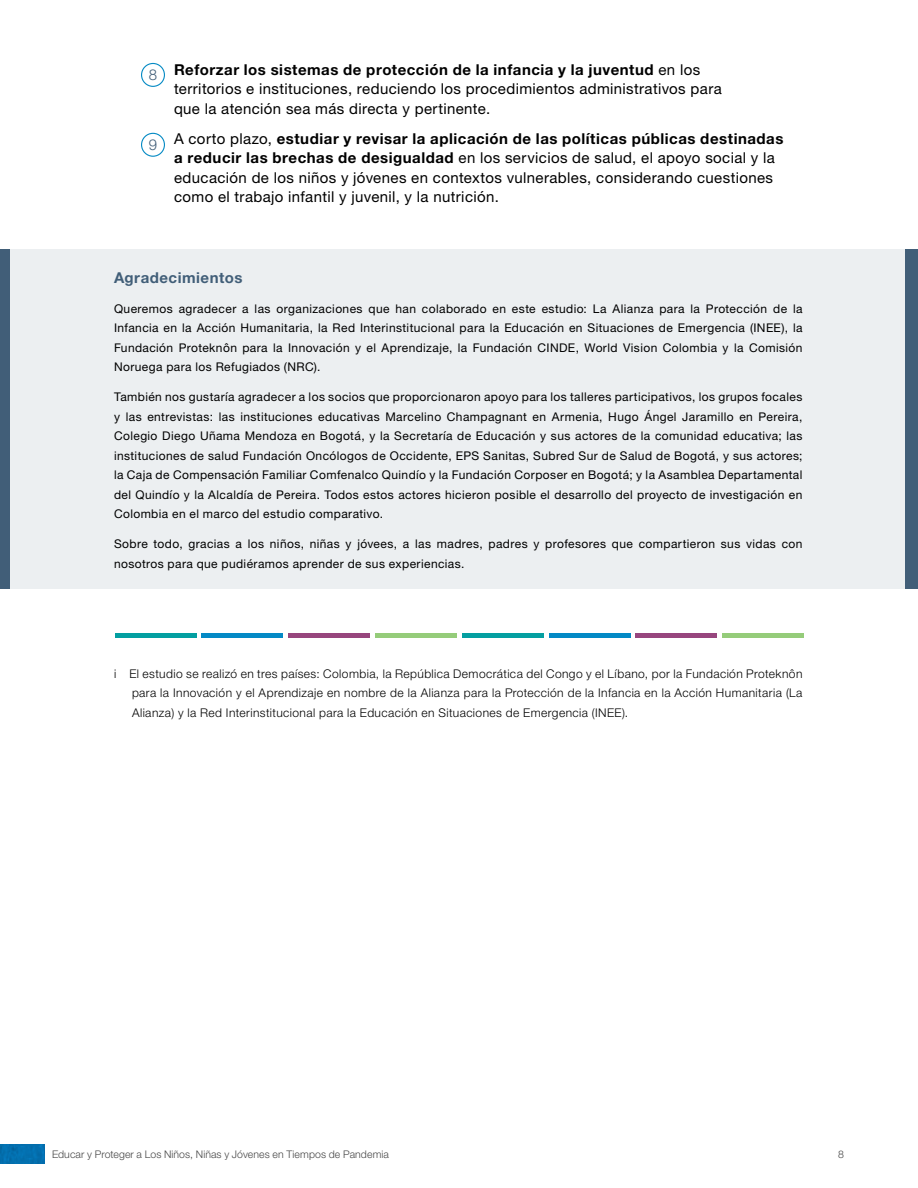
<style>
.page{position:relative;width:918px;height:1188px;background:#fff}
.page>*{position:absolute;margin:0;border:0;box-sizing:border-box;transform-origin:0 0}
.t1{font:15px/19.5px "Helvetica Neue LT Pro";letter-spacing:.025em;color:#000}
.t2{font:700 15px "Helvetica Neue LT Pro";letter-spacing:.035em;color:#415e78}
.t3{font:300 15px "Helvetica Neue LT Pro";color:#415e78}
.t4{font:12px/19.5px "Helvetica Neue LT Pro";letter-spacing:.035em;color:#000;text-align:justify}
.t5{font:300 12px/19.5px "Helvetica Neue LT Pro";letter-spacing:.035em;color:#000;text-align:justify}
.t6{font:300 10.5px "Helvetica Neue LT Pro";letter-spacing:.01em;color:#474747}
.s1{font-weight:700}
</style>
<div class="page">
<div style="left:0;top:1144px;width:45px;height:19px;background:#0370b0"></div>
<div style="left:0;top:250px;width:918px;height:339px;background:#eceff1"></div>
<div style="left:0;top:250px;width:9px;height:339px;background:#415e78"></div>
<div style="left:906px;top:250px;width:12px;height:339px;background:#415e78"></div>
<hr style="left:115px;top:634px;width:82px;height:4px;background:#039fa1">
<hr style="left:549px;top:634px;width:81px;height:4px;background:#0389c5">
<hr style="left:202px;top:634px;width:81px;height:4px;background:#0489c5">
<hr style="left:635px;top:634px;width:82px;height:4px;background:#97467e">
<hr style="left:288px;top:634px;width:82px;height:4px;background:#97467d">
<hr style="left:722px;top:634px;width:82px;height:4px;background:#95cc7a">
<hr style="left:375px;top:634px;width:82px;height:4px;background:#95cc7a">
<hr style="left:462px;top:634px;width:82px;height:4px;background:#049fa1">
<div style="left:141px;top:63px;width:24px;height:24px;border:1px solid #058ac4;border-radius:50%"></div>
<div style="left:141px;top:133px;width:24px;height:24px;border:1px solid #058ac4;border-radius:50%"></div>
<p class="t3" style="left:149px;top:66px;width:10px">8</p>
<p class="t3" style="left:149px;top:136px;width:10px">9</p>
<p class="t1" style="left:174px;top:59px;width:549px"><span class="s1">Reforzar los sistemas de protección de la infancia y la juventud</span> en los territorios e instituciones, reduciendo los procedimientos administrativos para que la atención sea más directa y pertinente.</p>
<p class="t1" style="left:174px;top:128px;width:611px">A corto plazo, <span class="s1">estudiar y revisar la aplicación de las políticas públicas destinadas a reducir las brechas de desigualdad</span> en los servicios de salud, el apoyo social y la educación de los niños y jóvenes en contextos vulnerables, considerando cuestiones como el trabajo infantil y juvenil, y la nutrición.</p>
<p class="t2" style="left:114px;top:268px;width:130px">Agradecimientos</p>
<p class="t4" style="left:114px;top:299px;width:690px">Queremos agradecer a las organizaciones que han colaborado en este estudio: La Alianza para la Protección de la Infancia en la Acción Humanitaria, la Red Interinstitucional para la Educación en Situaciones de Emergencia (INEE), la Fundación Proteknôn para la Innovación y el Aprendizaje, la Fundación CINDE, World Vision Colombia y la Comisión Noruega para los Refugiados (NRC).</p>
<p class="t4" style="left:114px;top:387px;width:690px">También nos gustaría agradecer a los socios que proporcionaron apoyo para los talleres participativos, los grupos focales y las entrevistas: las instituciones educativas Marcelino Champagnant en Armenia, Hugo Ángel Jaramillo en Pereira, Colegio Diego Uñama Mendoza en Bogotá, y la Secretaría de Educación y sus actores de la comunidad educativa; las instituciones de salud Fundación Oncólogos de Occidente, EPS Sanitas, Subred Sur de Salud de Bogotá, y sus actores; la Caja de Compensación Familiar Comfenalco Quindío y la Fundación Corposer en Bogotá; y la Asamblea Departamental del Quindío y la Alcaldía de Pereira. Todos estos actores hicieron posible el desarrollo del proyecto de investigación en Colombia en el marco del estudio comparativo.</p>
<p class="t4" style="left:114px;top:534px;width:690px">Sobre todo, gracias a los niños, niñas y jóvees, a las madres, padres y profesores que compartieron sus vidas con nosotros para que pudiéramos aprender de sus experiencias.</p>
<p class="t5" style="left:132px;top:664px;width:672px;text-indent:-18px">i El estudio se realizó en tres países: Colombia, la República Democrática del Congo y el Líbano, por la Fundación Proteknôn para la Innovación y el Aprendizaje en nombre de la Alianza para la Protección de la Infancia en la Acción Humanitaria (La Alianza) y la Red Interinstitucional para la Educación en Situaciones de Emergencia (INEE).</p>
<p class="t6" style="left:52px;top:1147px;width:339px">Educar y Proteger a Los Niños, Niñas y Jóvenes en Tiempos de Pandemia</p>
<p class="t6" style="left:838px;top:1147px;width:7px">8</p>
</div>
